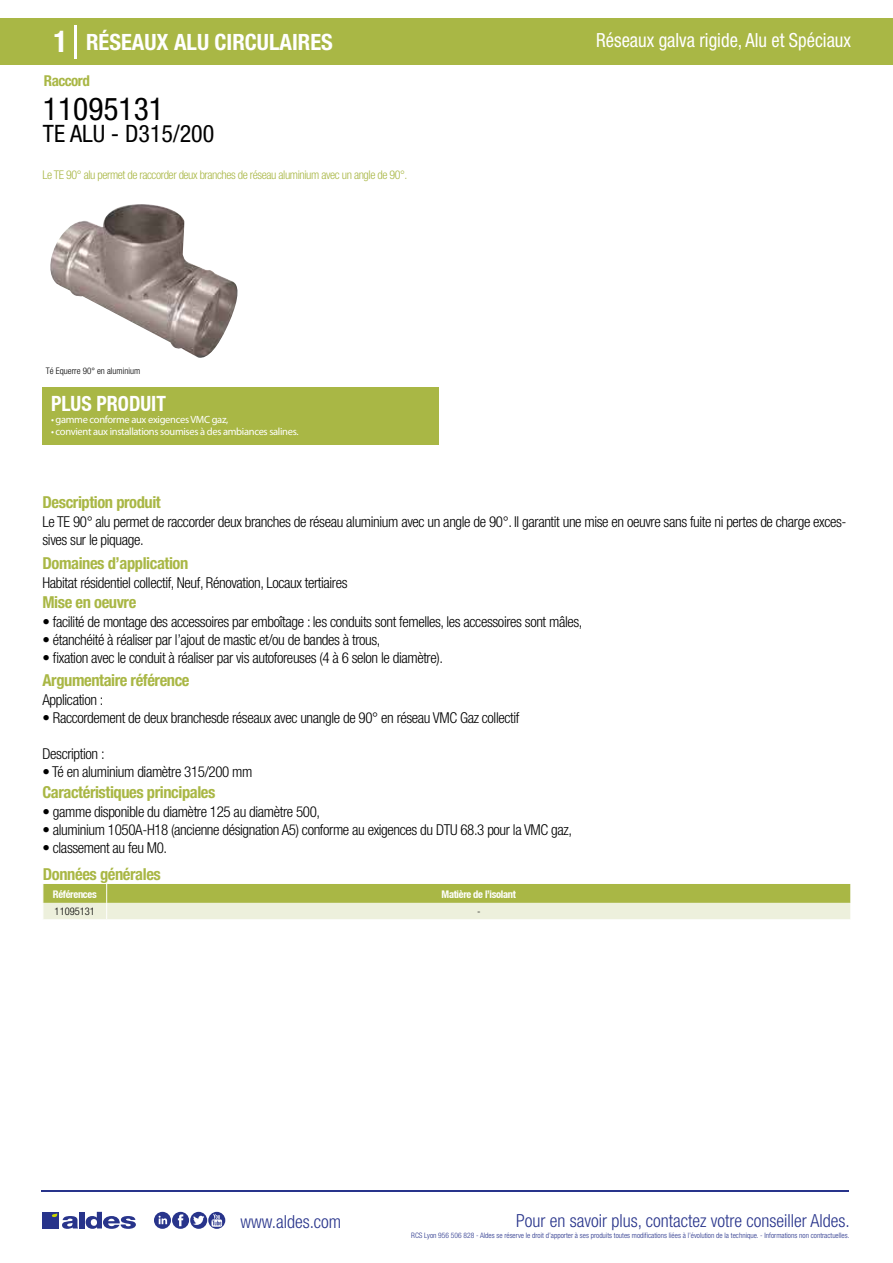
<style>
.page{position:relative;width:893px;height:1263px;background:#fff}
.page>*{position:absolute;margin:0;border:0;box-sizing:border-box;transform-origin:0 0}
.t1{font:condensed 31.5px "Helvetica Neue LT Std";color:#000}
.t2{font:condensed 24px "Helvetica Neue LT Std";color:#000}
.t3{font:700 condensed 22.5px "Helvetica Neue LT Std";color:#fff}
.t4{font:700 condensed 21px "Helvetica Neue";color:#fff;scale:.95 1}
.t5{font:condensed 19.5px "Helvetica Neue LT Std";color:#fff;scale:.95 1}
.t6{font:300 condensed 18px "Helvetica Neue";color:#28348b}
.t7{font:700 condensed 16.5px "Helvetica Neue LT Std";letter-spacing:-.025em;color:#a9b745}
.t8{font:300 condensed 15px/18px "Helvetica Neue LT Std";letter-spacing:-.025em;color:#000}
.t9{font:700 condensed 15px "Helvetica Neue LT Std";letter-spacing:-.035em;color:#a9b745}
.t10{font:300 condensed 12px "Helvetica Neue LT Std";letter-spacing:-.035em;color:#a9b745}
.t11{font:10.5px "Myriad Pro";letter-spacing:-.03em;color:#fff}
.t12{font:700 condensed 10.5px "Helvetica Neue";letter-spacing:-.03em;color:#fff}
.t13{font:300 condensed 10.5px "Helvetica Neue";color:#000}
.t14{font:300 condensed 9px "Helvetica Neue";color:#000}
.t15{font:300 condensed 7.5px "Helvetica Neue";color:#28348b}
.s1{font-size:30px}
</style>
<div class="page">
<div style="left:0;top:18px;width:893px;height:46px;background:#a9b745"></div>
<div style="left:43px;top:387px;width:396px;height:57px;background:#a9b745"></div>
<hr style="left:74px;top:25px;width:2px;height:33px;background:#fff">
<svg style="left:50px;top:204px;width:188px;height:154px"></svg>
<svg style="left:43px;top:884px;width:808px;height:35px;background:#c8d18b"></svg>
<hr style="left:41px;top:1190px;width:808px;height:1px;background:#28348b">
<svg style="left:154px;top:1212px;width:71px;height:17px"></svg>
<div style="left:42px;top:1212px;width:17px;height:16px;background:#28348b"></div>
<div style="left:79px;top:1212px;width:5px;height:16px;background:#28348b"></div>
<svg style="left:86px;top:1212px;width:50px;height:17px"></svg>
<svg style="left:52px;top:1213px;width:26px;height:16px"></svg>
<h3 class="t3" style="left:54px;top:28px;width:281px"><span class="s1">1</span> RÉSEAUX ALU CIRCULAIRES</h3>
<h3 class="t5" style="left:596px;top:29px;width:270px">Réseaux galva rigide, Alu et Spéciaux</h3>
<p class="t9" style="left:44px;top:71px;width:47px">Raccord</p>
<h1 class="t1" style="left:43px;top:91px;width:122px">11095131</h1>
<h2 class="t2" style="left:43px;top:120px;width:173px">TE ALU - D315/200</h2>
<p class="t10" style="left:43px;top:167px;width:366px">Le TE 90° alu permet de raccorder deux branches de réseau aluminium avec un angle de 90°.</p>
<p class="t14" style="left:46px;top:365px;width:96px">Té Equerre 90° en aluminium</p>
<h3 class="t4" style="left:51px;top:391px;width:122px">PLUS PRODUIT</h3>
<p class="t11" style="left:51px;top:413px;width:179px">• gamme conforme aux exigences VMC gaz,</p>
<p class="t11" style="left:51px;top:425px;width:249px">• convient aux installations soumises à des ambiances salines.</p>
<p class="t7" style="left:43px;top:492px;width:120px">Description produit</p>
<p class="t8" style="left:43px;top:513px;width:806px">Le TE 90° alu permet de raccorder deux branches de réseau aluminium avec un angle de 90°. Il garantit une mise en oeuvre sans fuite ni pertes de charge exces&shy;sives sur le piquage.</p>
<p class="t8" style="left:43px;top:573px;width:307px">Habitat résidentiel collectif, Neuf, Rénovation, Locaux tertiaires</p>
<p class="t8" style="left:43px;top:613px;width:541px">• facilité de montage des accessoires par emboîtage : les conduits sont femelles, les accessoires sont mâles,</p>
<p class="t8" style="left:43px;top:631px;width:340px">• étanchéité à réaliser par l’ajout de mastic et/ou de bandes à trous,</p>
<p class="t8" style="left:43px;top:649px;width:402px">• fixation avec le conduit à réaliser par vis autoforeuses (4 à 6 selon le diamètre).</p>
<p class="t7" style="left:43px;top:553px;width:147px">Domaines d’application</p>
<p class="t7" style="left:43px;top:592px;width:95px">Mise en oeuvre</p>
<p class="t7" style="left:43px;top:670px;width:149px">Argumentaire référence</p>
<p class="t8" style="left:43px;top:691px;width:62px">Application :</p>
<p class="t8" style="left:43px;top:709px;width:478px">• Raccordement de deux branchesde réseaux avec unangle de 90° en réseau VMC Gaz collectif</p>
<p class="t8" style="left:43px;top:745px;width:64px">Description :</p>
<p class="t8" style="left:43px;top:763px;width:211px">• Té en aluminium diamètre 315/200 mm</p>
<p class="t7" style="left:43px;top:782px;width:174px">Caractéristiques principales</p>
<p class="t8" style="left:43px;top:802px;width:279px">• gamme disponible du diamètre 125 au diamètre 500,</p>
<p class="t8" style="left:43px;top:820px;width:531px">• aluminium 1050A-H18 (ancienne désignation A5) conforme au exigences du DTU 68.3 pour la VMC gaz,</p>
<p class="t8" style="left:43px;top:838px;width:126px">• classement au feu M0.</p>
<p class="t7" style="left:43px;top:864px;width:119px">Données générales</p>
<p class="t12" style="left:53px;top:888px;width:45px">Références</p>
<p class="t12" style="left:442px;top:888px;width:76px">Matière de l’isolant</p>
<p class="t13" style="left:55px;top:905px;width:42px">11095131</p>
<p class="t13" style="left:477px;top:905px;width:5px">-</p>
<p class="t6" style="left:240px;top:1211px;width:102px">www.aldes.com</p>
<p class="t6" style="left:516px;top:1211px;width:335px">Pour en savoir plus, contactez votre conseiller Aldes.</p>
<p class="t15" style="left:411px;top:1230px;width:440px">RCS Lyon 956 506 828 - Aldes se réserve le droit d’apporter à ses produits toutes modifications liées à l’évolution de la technique. - Informations non contractuelles.</p>
</div>
